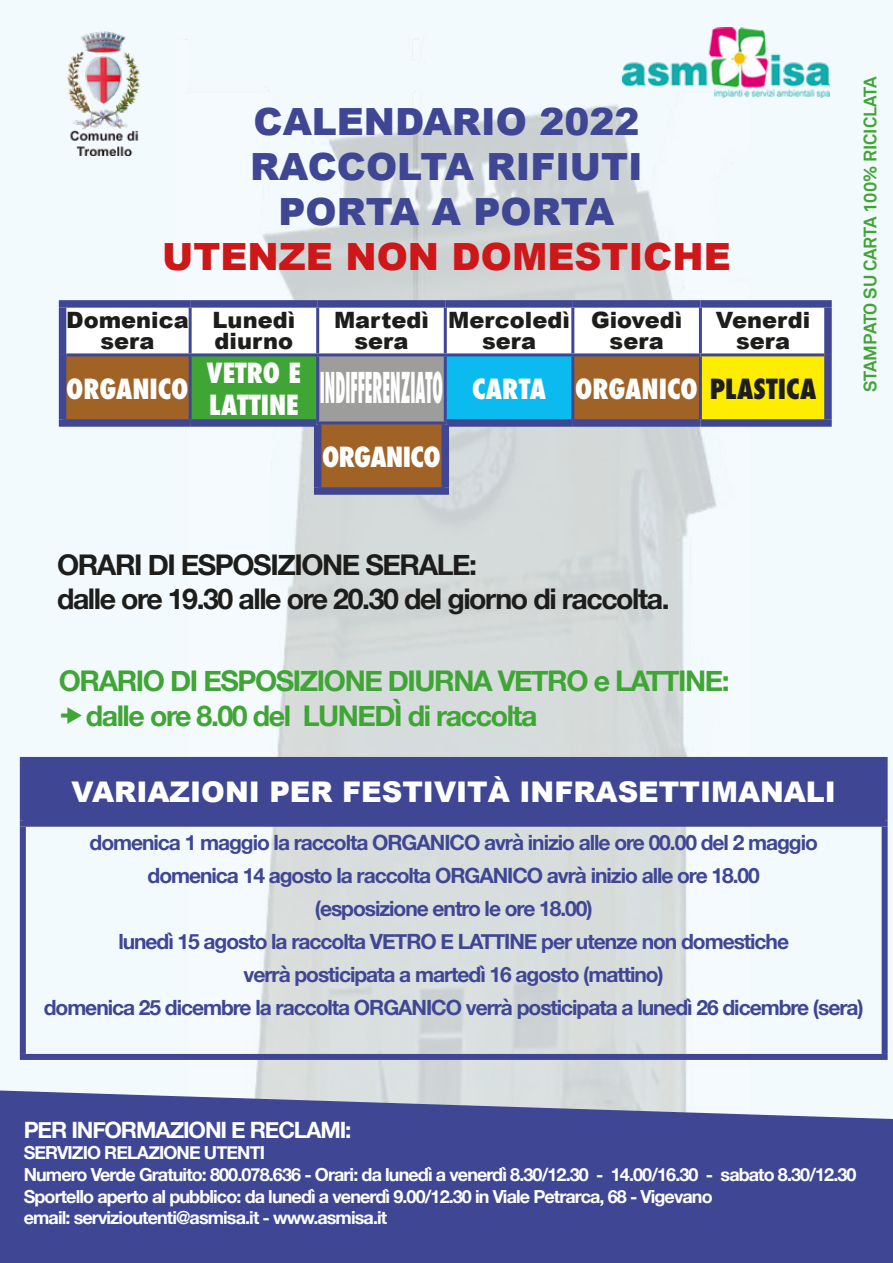
<style>
.page{position:relative;width:893px;height:1263px;background:#f3fafd}
.page>*{position:absolute;margin:0;border:0;box-sizing:border-box;transform-origin:0 0}
.t1{font:900 37.5px/45px "Arial";color:#3f4794;text-align:center}
.t2{font:900 37.5px "Arial";color:#cd1719}
.t3{font:700 28.5px/34.2px "Helvetica Neue";letter-spacing:-.05em;color:#1d1d1b}
.t4{font:700 28.5px/34.2px "Helvetica Neue";letter-spacing:-.05em;color:#3fa535}
.t5{font:900 28.5px "Arial";color:#fff}
.t6{font:800 condensed 27px "Futura";color:#fff}
.t7{font:800 condensed 27px "Futura";letter-spacing:-.02em;color:#fff}
.t8{font:900 22.5px/21px "Arial";color:#1d1d1b;text-align:center}
.t9{font:700 22.5px "Helvetica Neue";letter-spacing:-.05em;color:#fff}
.t10{font:700 21px/33px "Helvetica Neue";letter-spacing:-.05em;color:#3f4794;text-align:center}
.t11{font:700 18px/21.6px "Helvetica Neue";letter-spacing:-.05em;color:#fff}
.t12{font:700 18px "Akkurat";color:#3fa535}
.s1{font-size:41.25px}
.s2{color:#1d1d1b}
</style>
<div class="page">
<img style="left:67px;top:31px;width:73px;height:124px">
<img style="left:175px;top:39px;width:575px;height:1051px">
<img style="left:622px;top:27px;width:207px;height:71px">
<div style="left:66px;top:308px;width:758px;height:45px;background:#fff"></div>
<svg style="left:66px;top:356px;width:634px;height:135px"></svg>
<div style="left:190px;top:355px;width:128px;height:68px;background:#3fa535"></div>
<div style="left:318px;top:355px;width:127px;height:68px;background:#9d9d9c"></div>
<div style="left:445px;top:355px;width:128px;height:68px;background:#0bbbef"></div>
<div style="left:700px;top:355px;width:128px;height:68px;background:#ffed00"></div>
<div style="left:59px;top:300px;width:131px;height:8px;background:#3f4794"></div>
<div style="left:59px;top:308px;width:7px;height:47px;background:#3f4794"></div>
<div style="left:190px;top:300px;width:128px;height:8px;background:#3f4794"></div>
<div style="left:318px;top:300px;width:127px;height:8px;background:#3f4794"></div>
<div style="left:445px;top:300px;width:128px;height:8px;background:#3f4794"></div>
<div style="left:573px;top:300px;width:127px;height:8px;background:#3f4794"></div>
<div style="left:700px;top:300px;width:132px;height:8px;background:#3f4794"></div>
<div style="left:59px;top:355px;width:7px;height:64px;background:#3f4794"></div>
<div style="left:314px;top:487px;width:135px;height:8px;background:#3f4794"></div>
<hr style="left:189px;top:308px;width:3px;height:45px;background:#3f4794">
<hr style="left:316px;top:308px;width:3px;height:45px;background:#3f4794">
<hr style="left:444px;top:308px;width:3px;height:45px;background:#3f4794">
<hr style="left:571px;top:308px;width:3px;height:45px;background:#3f4794">
<hr style="left:66px;top:353px;width:124px;height:3px;background:#3f4794">
<hr style="left:190px;top:353px;width:128px;height:3px;background:#3f4794">
<hr style="left:189px;top:356px;width:3px;height:63px;background:#3f4794">
<hr style="left:318px;top:353px;width:127px;height:3px;background:#3f4794">
<hr style="left:316px;top:356px;width:3px;height:65px;background:#3f4794">
<hr style="left:445px;top:353px;width:128px;height:3px;background:#3f4794">
<hr style="left:444px;top:356px;width:3px;height:65px;background:#3f4794">
<hr style="left:573px;top:353px;width:127px;height:3px;background:#3f4794">
<hr style="left:571px;top:356px;width:3px;height:63px;background:#3f4794">
<hr style="left:700px;top:353px;width:124px;height:3px;background:#3f4794">
<div style="left:824px;top:308px;width:8px;height:47px;background:#3f4794"></div>
<div style="left:824px;top:355px;width:8px;height:64px;background:#3f4794"></div>
<div style="left:59px;top:419px;width:131px;height:8px;background:#3f4794"></div>
<div style="left:190px;top:419px;width:126px;height:8px;background:#3f4794"></div>
<div style="left:314px;top:424px;width:7px;height:63px;background:#3f4794"></div>
<div style="left:447px;top:419px;width:126px;height:8px;background:#3f4794"></div>
<div style="left:441px;top:424px;width:8px;height:63px;background:#3f4794"></div>
<div style="left:573px;top:419px;width:127px;height:8px;background:#3f4794"></div>
<div style="left:700px;top:419px;width:132px;height:8px;background:#3f4794"></div>
<hr style="left:699px;top:308px;width:3px;height:45px;background:#3f4794">
<hr style="left:699px;top:356px;width:3px;height:63px;background:#3f4794">
<hr style="left:316px;top:421px;width:131px;height:3px;background:#3f4794">
<div style="left:23px;top:760px;width:862px;height:64px;background:#3f4794"></div>
<div style="left:20px;top:757px;width:868px;height:6px;background:#3f4794"></div>
<div style="left:20px;top:763px;width:6px;height:58px;background:#3f4794"></div>
<div style="left:882px;top:763px;width:6px;height:58px;background:#3f4794"></div>
<div style="left:20px;top:821px;width:868px;height:6px;background:#3f4794"></div>
<div style="left:20px;top:827px;width:6px;height:227px;background:#3f4794"></div>
<div style="left:882px;top:827px;width:6px;height:227px;background:#3f4794"></div>
<div style="left:20px;top:1054px;width:868px;height:6px;background:#3f4794"></div>
<svg style="left:0;top:1090px;width:893px;height:173px;background:#4c549b"></svg>
<h1 class="t1" style="left:250px;top:98px;width:394px">CALENDARIO 2022<br>RACCOLTA RIFIUTI<br>PORTA A PORTA</h1>
<h1 class="t2" style="left:162px;top:230px;width:570px">UTENZE NON DOMESTICHE</h1>
<p class="t8" style="left:66px;top:309px;width:124px">Domenica sera</p>
<p class="t8" style="left:213px;top:309px;width:84px;text-align:left">Lunedì diurno</p>
<p class="t8" style="left:334px;top:309px;width:96px">Martedì sera</p>
<p class="t8" style="left:448px;top:309px;width:123px">Mercoledì sera</p>
<p class="t8" style="left:591px;top:309px;width:93px">Giovedì sera</p>
<p class="t8" style="left:716px;top:309px;width:96px">Venerdi sera</p>
<p class="t6" style="left:66px;top:371px;width:124px">ORGANICO</p>
<p class="t6" style="left:207px;top:354px;width:96px">VETRO E</p>
<p class="t6" style="left:209px;top:371px;width:609px">LATTINE <span class="s1">INDIFFERENZIATO</span> CARTA ORGANICO <span class="s2">PLASTICA</span></p>
<p class="t7" style="left:322px;top:439px;width:120px">ORGANICO</p>
<h2 class="t3" style="left:57px;top:548px;width:614px">ORARI DI ESPOSIZIONE SERALE:<br>dalle ore 19.30 alle ore 20.30 del giorno di raccolta.</h2>
<h2 class="t4" style="left:86px;top:665px;width:645px;text-indent:-27px">ORARIO DI ESPOSIZIONE DIURNA VETRO e LATTINE: dalle ore 8.00 del LUNEDÌ di raccolta</h2>
<p class="t12" style="left:859px;top:392px;width:317px;rotate:-90deg">STAMPATO SU CARTA 100% RICICLATA</p>
<h2 class="t5" style="left:71px;top:771px;width:766px">VARIAZIONI PER FESTIVITÀ INFRASETTIMANALI</h2>
<p class="t10" style="left:44px;top:827px;width:821px">domenica 1 maggio la raccolta ORGANICO avrà inizio alle ore 00.00 del 2 maggio domenica 14 agosto la raccolta ORGANICO avrà inizio alle ore 18.00<br>(esposizione entro le ore 18.00)<br>lunedì 15 agosto la raccolta VETRO E LATTINE per utenze non domestiche<br>verrà posticipata a martedì 16 agosto (mattino)<br>domenica 25 dicembre la raccolta ORGANICO verrà posticipata a lunedì 26 dicembre (sera)</p>
<p class="t9" style="left:24px;top:1112px;width:329px">PER INFORMAZIONI E RECLAMI:</p>
<p class="t11" style="left:24px;top:1142px;width:834px">SERVIZIO RELAZIONE UTENTI<br>Numero Verde Gratuito: 800.078.636 - Orari: da lunedì a venerdì 8.30/12.30 - 14.00/16.30 - sabato 8.30/12.30<br>Sportello aperto al pubblico: da lunedì a venerdì 9.00/12.30 in Viale Petrarca, 68 - Vigevano<br>email: servizioutenti@asmisa.it - www.asmisa.it</p>
</div>
